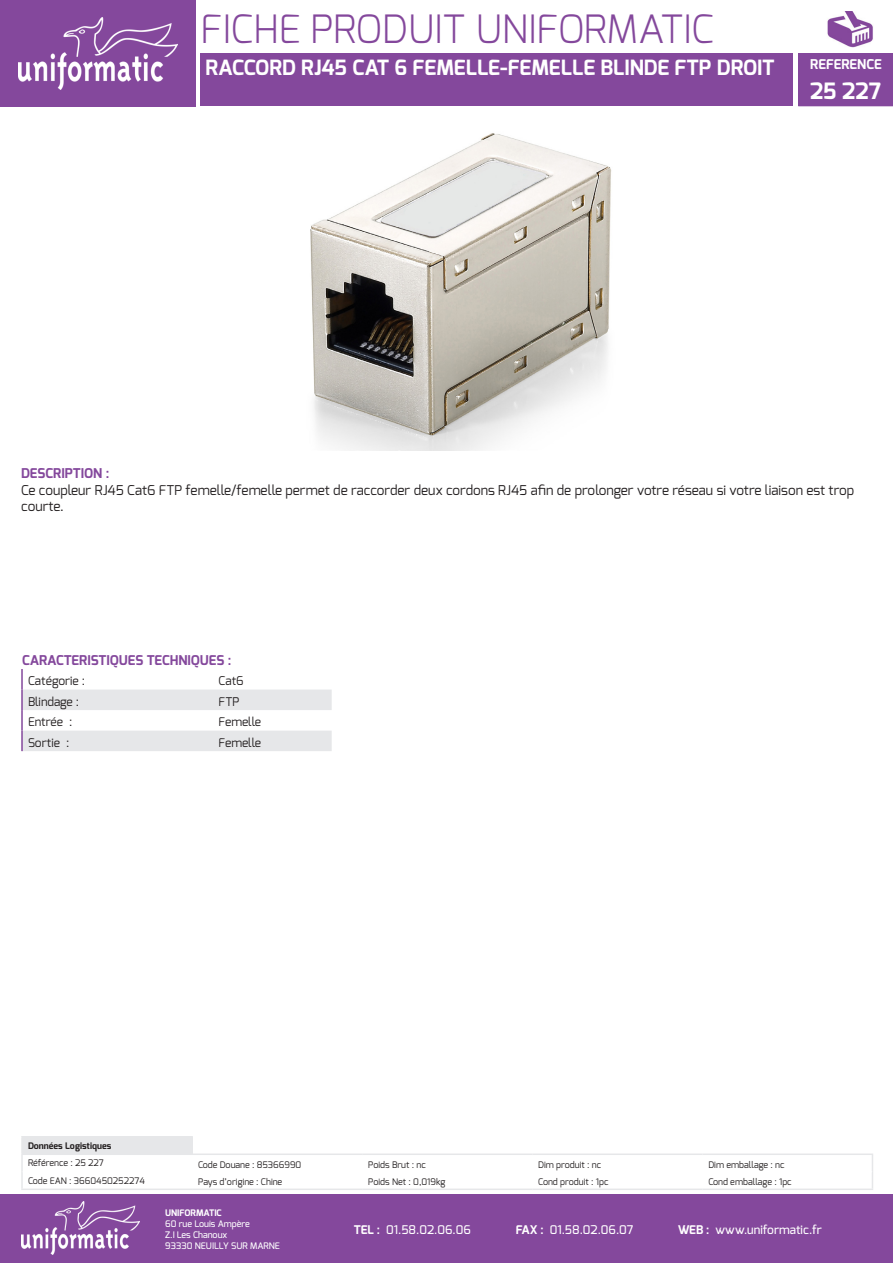
<style>
.page{position:relative;width:893px;height:1263px;background:#fff}
.page>*{position:absolute;margin:0;border:0;box-sizing:border-box;transform-origin:0 0}
.t1{font:300 39px "Exo";color:#84489c}
.t2{font:700 22.5px "Exo";color:#fff}
.t3{font:700 21px "Exo";color:#fff}
.t4{font:13.5px/16.2px "Exo";color:#231f20}
.t5{font:700 13.5px "Exo";color:#84489c}
.t6{font:700 13.5px "Exo";color:#fff}
.t7{font:500 12px "Exo";color:#fff}
.t8{font:12px "Exo";color:#231f20}
.t9{font:9px "Exo";color:#231f20}
.t10{font:500 9px "Exo";color:#fff}
.t11{font:700 9px "Exo";color:#231f20}
.t12{font:700 9px "Exo";color:#fff}
.s1{font-weight:700}
</style>
<div class="page">
<div style="left:0;top:1195px;width:893px;height:68px;background:#84489c"></div>
<img style="left:21px;top:1201px;width:118px;height:53px">
<div style="left:23px;top:689px;width:309px;height:21px;background:#e6e7e9"></div>
<div style="left:23px;top:731px;width:309px;height:20px;background:#e6e7e9"></div>
<hr style="left:21px;top:669px;width:2px;height:20px;background:#84489c">
<hr style="left:21px;top:689px;width:2px;height:21px;background:#84489c">
<hr style="left:21px;top:710px;width:2px;height:21px;background:#84489c">
<hr style="left:21px;top:731px;width:2px;height:20px;background:#84489c">
<div style="left:0;top:0;width:196px;height:106px;background:#84489c"></div>
<img style="left:18px;top:17px;width:160px;height:73px">
<img style="left:827px;top:11px;width:46px;height:37px">
<div style="left:798px;top:54px;width:95px;height:52px;background:#84489c"></div>
<div style="left:200px;top:54px;width:593px;height:52px;background:#84489c"></div>
<hr style="left:21px;top:1188px;width:171px;height:2px;background:#e6e7e9">
<hr style="left:192px;top:1188px;width:170px;height:2px;background:#e6e7e9">
<hr style="left:362px;top:1188px;width:170px;height:2px;background:#e6e7e9">
<hr style="left:532px;top:1188px;width:170px;height:2px;background:#e6e7e9">
<hr style="left:702px;top:1188px;width:171px;height:2px;background:#e6e7e9">
<hr style="left:21px;top:1136px;width:172px;height:1px;background:#e6e7e9">
<svg style="left:21px;top:1137px;width:852px;height:52px"></svg>
<hr style="left:21px;top:1153px;width:171px;height:2px;background:#e6e7e9">
<img style="left:310px;top:133px;width:301px;height:317px">
<p class="t1" style="left:200px;top:3px;width:515px">FICHE PRODUIT UNIFORMATIC</p>
<p class="t3" style="left:206px;top:54px;width:571px">RACCORD RJ45 CAT 6 FEMELLE-FEMELLE BLINDE FTP DROIT</p>
<p class="t6" style="left:810px;top:56px;width:73px">REFERENCE</p>
<p class="t2" style="left:810px;top:77px;width:73px">25 227</p>
<p class="t5" style="left:21px;top:465px;width:90px">DESCRIPTION :</p>
<p class="t4" style="left:21px;top:481px;width:834px">Ce coupleur RJ45 Cat6 FTP femelle/femelle permet de raccorder deux cordons RJ45 afin de prolonger votre réseau si votre liaison est trop courte.</p>
<p class="t5" style="left:22px;top:651px;width:211px">CARACTERISTIQUES TECHNIQUES :</p>
<p class="t8" style="left:28px;top:673px;width:59px">Catégorie :</p>
<p class="t8" style="left:219px;top:673px;width:27px">Cat6</p>
<p class="t8" style="left:28px;top:694px;width:53px">Blindage :</p>
<p class="t8" style="left:219px;top:694px;width:22px">FTP</p>
<p class="t8" style="left:28px;top:714px;width:46px">Entrée :</p>
<p class="t8" style="left:219px;top:714px;width:44px">Femelle</p>
<p class="t8" style="left:28px;top:735px;width:43px">Sortie :</p>
<p class="t8" style="left:219px;top:735px;width:44px">Femelle</p>
<p class="t11" style="left:28px;top:1140px;width:85px">Données Logistiques</p>
<p class="t9" style="left:28px;top:1157px;width:77px">Référence : 25 227</p>
<p class="t9" style="left:198px;top:1158px;width:105px">Code Douane : 85366990</p>
<p class="t9" style="left:368px;top:1158px;width:59px">Poids Brut : nc</p>
<p class="t9" style="left:538px;top:1158px;width:64px">Dim produit : nc</p>
<p class="t9" style="left:708px;top:1158px;width:78px">Dim emballage : nc</p>
<p class="t9" style="left:28px;top:1175px;width:118px">Code EAN : 3660450252274</p>
<p class="t9" style="left:198px;top:1176px;width:86px">Pays d’origine : Chine</p>
<p class="t9" style="left:368px;top:1176px;width:79px">Poids Net : 0,019kg</p>
<p class="t9" style="left:538px;top:1176px;width:72px">Cond produit : 1pc</p>
<p class="t9" style="left:708px;top:1176px;width:85px">Cond emballage : 1pc</p>
<p class="t7" style="left:354px;top:1222px;width:119px"><span class="s1">TEL :</span> 01.58.02.06.06</p>
<p class="t7" style="left:516px;top:1222px;width:119px"><span class="s1">FAX :</span> 01.58.02.06.07</p>
<p class="t7" style="left:678px;top:1222px;width:145px"><span class="s1">WEB :</span> www.uniformatic.fr</p>
<p class="t12" style="left:165px;top:1207px;width:58px">UNIFORMATIC</p>
<p class="t10" style="left:165px;top:1218px;width:86px">60 rue Louis Ampère</p>
<p class="t10" style="left:165px;top:1229px;width:64px">Z.I Les Chanoux</p>
<p class="t10" style="left:165px;top:1239px;width:116px">93330 NEUILLY SUR MARNE</p>
</div>
